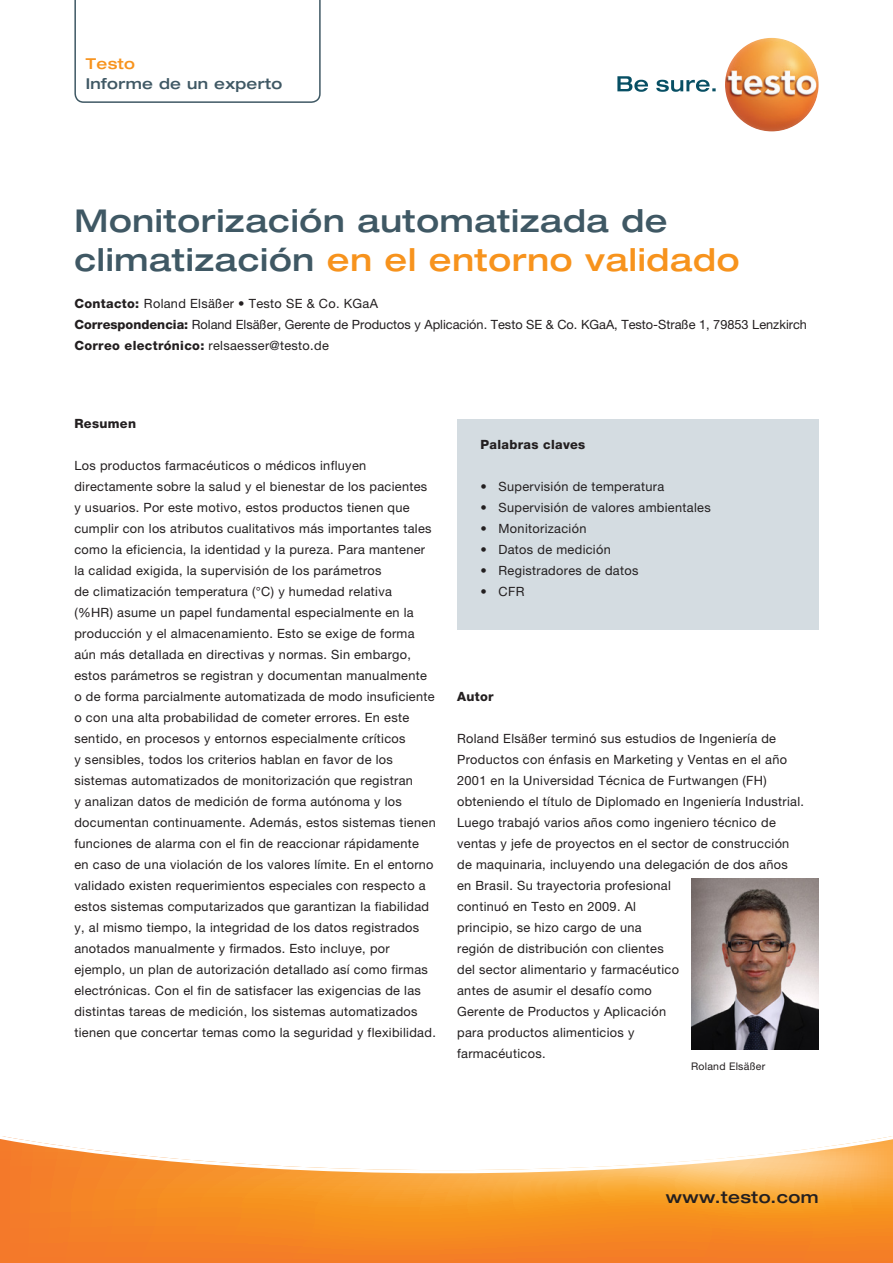
<style>
.page{position:relative;width:893px;height:1263px;background:#fff}
.page>*{position:absolute;margin:0;border:0;box-sizing:border-box;transform-origin:0 0}
.t1{font:500 expanded 31.5px/39px "Helvetica Neue LTW1 G";letter-spacing:.025em;color:#3f5864}
.t2{font:500 expanded 16.5px "Helvetica Neue LTW1 G";letter-spacing:.025em;color:#231f20}
.t3{font:500 expanded 15px "Helvetica Neue LTW1 G";letter-spacing:.025em;color:#3f5864}
.t4{font:500 expanded 15px "Helvetica Neue LTW1 G";letter-spacing:.025em;color:#f7931d}
.t5{font:12.75px/21px "Helvetica Neue LTW1 G";letter-spacing:.025em;color:#231f20}
.t6{font:12.75px/21px "Helvetica Neue LTW1 G";color:#231f20}
.t7{font:800 12.75px "Helvetica Neue LTW1 G";letter-spacing:.025em;color:#231f20}
.t8{font:10.5px "Helvetica Neue LTW1 G";letter-spacing:.025em;color:#231f20}
.s1{color:#f7931d}
.s2{font-weight:800}
</style>
<div class="page">
<svg style="left:0;top:1136px;width:893px;height:127px"></svg>
<svg style="left:617px;top:76px;width:99px;height:16px"></svg>
<img style="left:725px;top:38px;width:94px;height:93px;border-radius:47px">
<div style="left:457px;top:419px;width:362px;height:210px;background:#d4dce1"></div>
<svg style="left:74px;top:0;width:247px;height:103px"></svg>
<img style="left:691px;top:878px;width:128px;height:172px">
<p class="t4" style="left:86px;top:54px;width:51px">Testo</p>
<p class="t3" style="left:86px;top:74px;width:198px">Informe de un experto</p>
<h1 class="t1" style="left:74px;top:201px;width:666px">Monitorización automatizada de climatización <span class="s1">en el entorno validado</span></h1>
<p class="t6" style="left:74px;top:292px;width:734px"><span class="s2">Contacto:</span> Roland Elsäßer • Testo SE &amp; Co. KGaA<br><span class="s2">Correspondencia:</span> Roland Elsäßer, Gerente de Productos y Aplicación. Testo SE &amp; Co. KGaA, Testo-Straße 1, 79853 Lenzkirch<br><span class="s2">Correo electrónico:</span> relsaesser@testo.de</p>
<p class="t7" style="left:74px;top:416px;width:63px">Resumen</p>
<p class="t5" style="left:74px;top:455px;width:363px">Los productos farmacéuticos o médicos influyen directamente sobre la salud y el bienestar de los pacientes y usuarios. Por este motivo, estos productos tienen que cumplir con los atributos cualitativos más importantes tales como la eficiencia, la identidad y la pureza. Para mantener la calidad exigida, la supervisión de los parámetros<br>de climatización temperatura (°C) y humedad relativa<br>(%HR) asume un papel fundamental especialmente en la producción y el almacenamiento. Esto se exige de forma aún más detallada en directivas y normas. Sin embargo, estos parámetros se registran y documentan manualmente o de forma parcialmente automatizada de modo insuficiente o con una alta probabilidad de cometer errores. En este sentido, en procesos y entornos especialmente críticos<br>y sensibles, todos los criterios hablan en favor de los sistemas automatizados de monitorización que registran<br>y analizan datos de medición de forma autónoma y los documentan continuamente. Además, estos sistemas tienen funciones de alarma con el fin de reaccionar rápidamente en caso de una violación de los valores límite. En el entorno validado existen requerimientos especiales con respecto a estos sistemas computarizados que garantizan la fiabilidad y, al mismo tiempo, la integridad de los datos registrados anotados manualmente y firmados. Esto incluye, por ejemplo, un plan de autorización detallado así como firmas electrónicas. Con el fin de satisfacer las exigencias de las distintas tareas de medición, los sistemas automatizados tienen que concertar temas como la seguridad y flexibilidad.</p>
<p class="t7" style="left:480px;top:437px;width:106px">Palabras claves</p>
<p class="t5" style="left:480px;top:476px;width:185px">• Supervisión de temperatura</p>
<p class="t5" style="left:480px;top:497px;width:232px">• Supervisión de valores ambientales</p>
<p class="t5" style="left:480px;top:518px;width:107px">• Monitorización</p>
<p class="t5" style="left:480px;top:539px;width:132px">• Datos de medición</p>
<p class="t5" style="left:480px;top:560px;width:159px">• Registradores de datos</p>
<p class="t5" style="left:480px;top:581px;width:45px">• CFR</p>
<p class="t7" style="left:457px;top:689px;width:38px">Autor</p>
<p class="t5" style="left:457px;top:728px;width:348px">Roland Elsäßer terminó sus estudios de Ingeniería de Productos con énfasis en Marketing y Ventas en el año 2001 en la Universidad Técnica de Furtwangen (FH) obteniendo el título de Diplomado en Ingeniería Industrial.<br>Luego trabajó varios años como ingeniero técnico de ventas y jefe de proyectos en el sector de construcción de maquinaria, incluyendo una delegación de dos años en Brasil. Su trayectoria profesional<br>continuó en Testo en 2009. Al<br>principio, se hizo cargo de una<br>región de distribución con clientes<br>del sector alimentario y farmacéutico<br>antes de asumir el desafío como<br>Gerente de Productos y Aplicación<br>para productos alimenticios y<br>farmacéuticos.</p>
<p class="t8" style="left:691px;top:1060px;width:76px">Roland Elsäßer</p>
<p class="t2" style="left:666px;top:1187px;width:154px">www.testo.com</p>
</div>
